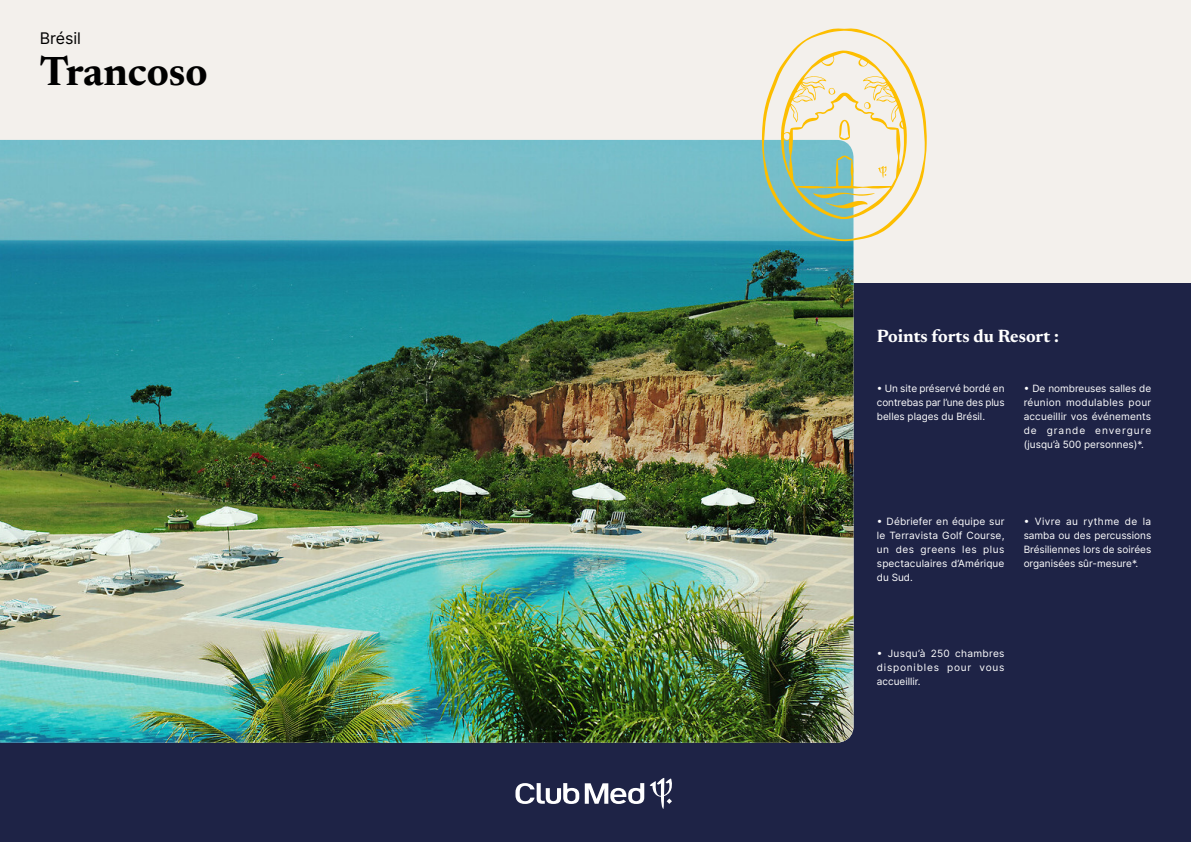
<style>
.page{position:relative;width:1191px;height:842px;background:#f3f0ec}
.page>*{position:absolute;margin:0;border:0;box-sizing:border-box;transform-origin:0 0}
.t1{font:700 41.5px "Newsreader 24 pt";color:#000}
.t2{font:700 18px "Newsreader 24 pt";color:#fff}
.t3{font:16px "Inter";color:#000}
.t4{font:10px/14px "Inter";color:#fff;text-align:justify}
</style>
<div class="page">
<div style="left:0;top:283px;width:1191px;height:559px;background:#1e2346"></div>
<img style="left:0;top:140px;width:853px;height:603px">
<svg style="left:762px;top:28px;width:165px;height:213px"></svg>
<svg style="left:515px;top:778px;width:157px;height:31px"></svg>
<h3 class="t3" style="left:40px;top:26px;width:43px">Brésil</h3>
<h1 class="t1" style="left:40px;top:41px;width:169px">Trancoso</h1>
<h2 class="t2" style="left:877px;top:323px;width:183px">Points forts du Resort :</h2>
<p class="t4" style="left:877px;top:381px;width:129px">• Un site préservé bordé en contrebas par l’une des plus belles plages du Brésil.</p>
<p class="t4" style="left:1023px;top:381px;width:129px">• De nombreuses salles de réunion modulables pour accueillir vos événements de grande envergure (jusqu’à 500 personnes)*.</p>
<p class="t4" style="left:877px;top:514px;width:129px">• Débriefer en équipe sur le Terravista Golf Course, un des greens les plus spectaculaires d’Amérique du Sud.</p>
<p class="t4" style="left:1023px;top:514px;width:129px">• Vivre au rythme de la samba ou des percussions Brésiliennes lors de soirées organisées sûr-mesure*.</p>
<p class="t4" style="left:877px;top:647px;width:129px">• Jusqu’à 250 chambres disponibles pour vous accueillir.</p>
</div>
